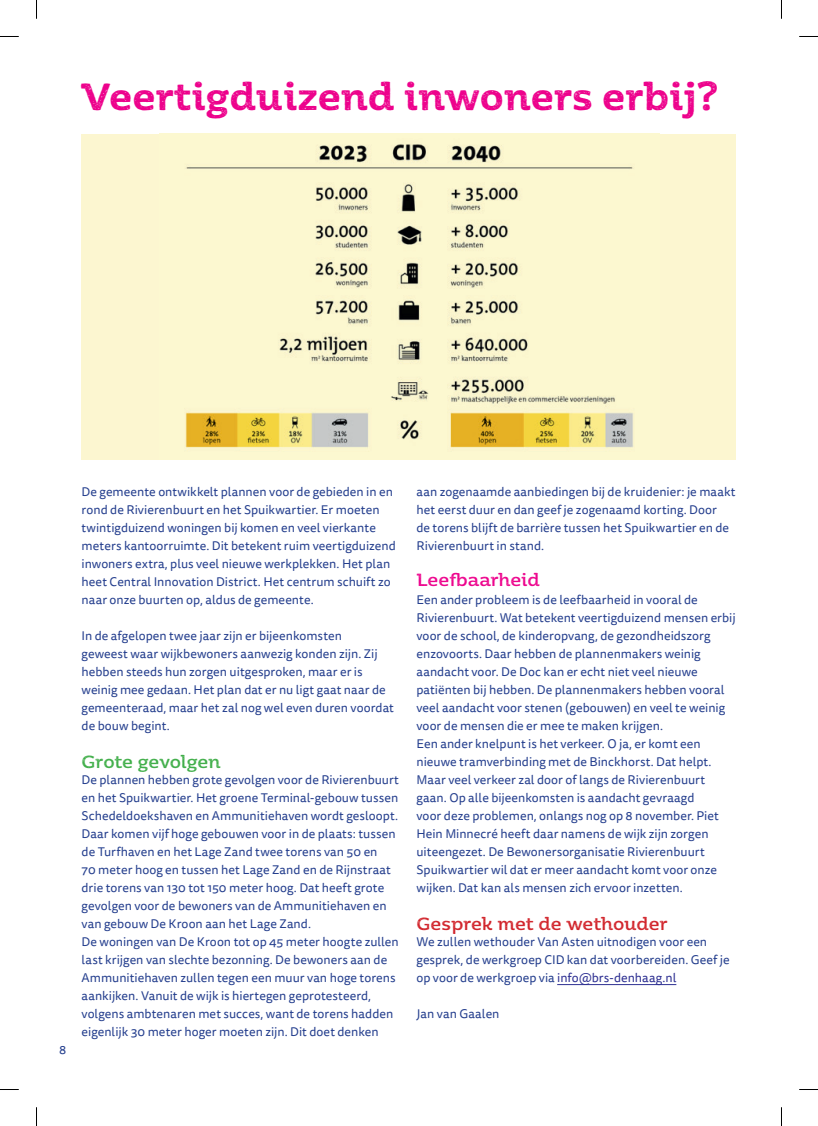
<style>
.page{position:relative;width:818px;height:1126px;background:#fff}
.page>*{position:absolute;margin:0;border:0;box-sizing:border-box;transform-origin:0 0}
.t1{font:600 37.5px "Moreno Rust";color:#ed028c}
.t2{font:500 17.5px "Moreno Rust";letter-spacing:-.005em;color:#d1232a}
.t3{font:500 17.5px "Moreno Rust";letter-spacing:-.01em;color:#40ae49}
.t4{font:500 17.5px "Moreno Rust";letter-spacing:-.005em;color:#ed028c}
.t5{font:12.5px/18px "Tisa Sans Pro";color:#253f8e}
.s1{color:#2e3092}
</style>
<div class="page">
<hr style="left:557px;top:984px;width:119px;height:1px;background:#2e3092">
<div style="left:81px;top:134px;width:655px;height:325px;background:#fcf6d0"></div>
<img style="left:185px;top:144px;width:448px;height:304px">
<svg style="left:0;top:36px;width:19px;height:1px"></svg>
<svg style="left:799px;top:36px;width:18px;height:1px"></svg>
<svg style="left:0;top:1089px;width:19px;height:1px"></svg>
<svg style="left:799px;top:1089px;width:18px;height:1px"></svg>
<svg style="left:36px;top:0;width:1px;height:19px"></svg>
<svg style="left:36px;top:1107px;width:1px;height:18px"></svg>
<h1 class="t1" style="left:81px;top:64px;width:637px">Veertigduizend inwoners erbij?</h1>
<p class="t5" style="left:59px;top:1040px;width:9px">8</p>
<p class="t5" style="left:81px;top:482px;width:315px">De gemeente ontwikkelt plannen voor de gebieden in en rond de Rivierenbuurt en het Spuikwartier. Er moeten twintigduizend woningen bij komen en veel vierkante meters kantoorruimte. Dit betekent ruim veertigduizend inwoners extra, plus veel nieuwe werkplekken. Het plan heet Central Innovation District. Het centrum schuift zo naar onze buurten op, aldus de gemeente.</p>
<p class="t5" style="left:81px;top:626px;width:314px">In de afgelopen twee jaar zijn er bijeenkomsten<br>geweest waar wijkbewoners aanwezig konden zijn. Zij hebben steeds hun zorgen uitgesproken, maar er is weinig mee gedaan. Het plan dat er nu ligt gaat naar de gemeenteraad, maar het zal nog wel even duren voordat de bouw begint.</p>
<h2 class="t3" style="left:81px;top:746px;width:141px">Grote gevolgen</h2>
<p class="t5" style="left:81px;top:770px;width:319px">De plannen hebben grote gevolgen voor de Rivierenbuurt en het Spuikwartier. Het groene Terminal-gebouw tussen Schedeldoekshaven en Ammunitiehaven wordt gesloopt.<br>Daar komen vijf hoge gebouwen voor in de plaats: tussen de Turfhaven en het Lage Zand twee torens van 50 en<br>70 meter hoog en tussen het Lage Zand en de Rijnstraat drie torens van 130 tot 150 meter hoog. Dat heeft grote gevolgen voor de bewoners van de Ammunitiehaven en van gebouw De Kroon aan het Lage Zand.<br>De woningen van De Kroon tot op 45 meter hoogte zullen last krijgen van slechte bezonning. De bewoners aan de Ammunitiehaven zullen tegen een muur van hoge torens aankijken. Vanuit de wijk is hiertegen geprotesteerd, volgens ambtenaren met succes, want de torens hadden eigenlijk 30 meter hoger moeten zijn. Dit doet denken</p>
<p class="t5" style="left:416px;top:482px;width:320px">aan zogenaamde aanbiedingen bij de kruidenier: je maakt het eerst duur en dan geef je zogenaamd korting. Door<br>de torens blijft de barrière tussen het Spuikwartier en de Rivierenbuurt in stand.</p>
<h2 class="t4" style="left:416px;top:564px;width:125px">Leefbaarheid</h2>
<p class="t5" style="left:416px;top:590px;width:320px">Een ander probleem is de leefbaarheid in vooral de Rivierenbuurt. Wat betekent veertigduizend mensen erbij voor de school, de kinderopvang, de gezondheidszorg enzovoorts. Daar hebben de plannenmakers weinig aandacht voor. De Doc kan er echt niet veel nieuwe patiënten bij hebben. De plannenmakers hebben vooral veel aandacht voor stenen (gebouwen) en veel te weinig voor de mensen die er mee te maken krijgen.<br>Een ander knelpunt is het verkeer. O ja, er komt een nieuwe tramverbinding met de Binckhorst. Dat helpt.<br>Maar veel verkeer zal door of langs de Rivierenbuurt gaan. Op alle bijeenkomsten is aandacht gevraagd<br>voor deze problemen, onlangs nog op 8 november. Piet Hein Minnecré heeft daar namens de wijk zijn zorgen uiteengezet. De Bewonersorganisatie Rivierenbuurt Spuikwartier wil dat er meer aandacht komt voor onze wijken. Dat kan als mensen zich ervoor inzetten.</p>
<h2 class="t2" style="left:416px;top:908px;width:252px">Gesprek met de wethouder</h2>
<p class="t5" style="left:416px;top:932px;width:314px">We zullen wethouder Van Asten uitnodigen voor een gesprek, de werkgroep CID kan dat voorbereiden. Geef je op voor de werkgroep via <span class="s1">info@brs-denhaag.nl</span></p>
<p class="t5" style="left:416px;top:1004px;width:84px">Jan van Gaalen</p>
</div>
